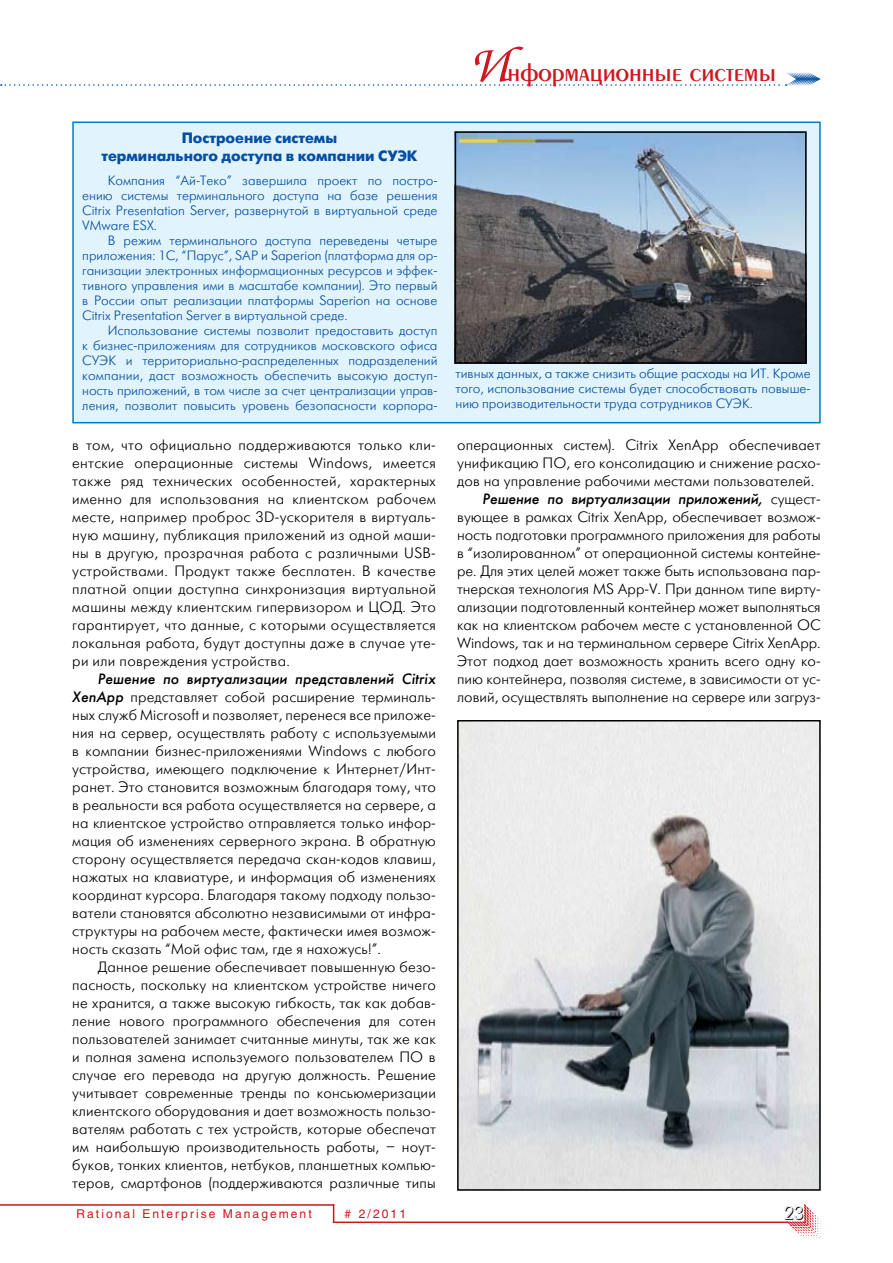
<style>
.page{position:relative;width:893px;height:1263px;background:#fff}
.page>*{position:absolute;margin:0;border:0;box-sizing:border-box;transform-origin:0 0}
.t1{font:27px "Penta Demi";color:#ce171e}
.t2{font:18px "Futuris Shadow C";color:#000}
.t3{font:15px/18px "Futuris Light C";letter-spacing:.01em;color:#000;text-align:justify}
.t4{font:italic 15px "Futuris C";letter-spacing:.01em;color:#000}
.t5{font:700 15px/18px "Futuris C";color:#034ea2;text-align:center}
.t6{font:13.5px/15px "Futuris Light C";color:#034ea2;text-align:justify}
.t7{font:12px "Helios";letter-spacing:.17em;color:#ce171e}
.s1{font-family:"Futuris C";font-style:italic}
.s2{font-family:"Zapf Chancery C";font-size:54px}
.s3{font-family:"Futuris Light C";font-style:normal}
</style>
<div class="page">
<svg style="left:787px;top:1204px;width:34px;height:34px"></svg>
<hr style="left:0;top:1204px;width:334px;height:2px;background:#ce171e">
<svg style="left:333px;top:1206px;width:1px;height:15px"></svg>
<hr style="left:333px;top:1221px;width:455px;height:2px;background:#ce171e">
<svg style="left:0;top:72px;width:821px;height:14px"></svg>
<img style="left:460px;top:723px;width:358px;height:465px">
<div style="left:457px;top:720px;width:364px;height:471px;border:2px solid #000"></div>
<div style="left:73px;top:122px;width:747px;height:301px;background:#e1f3fd"></div>
<div style="left:72px;top:122px;width:749px;height:301px;border:2px solid #007ac2"></div>
<img style="left:458px;top:134px;width:346px;height:227px">
<div style="left:455px;top:131px;width:352px;height:233px;border:2px solid #000"></div>
<p class="t5" style="left:101px;top:129px;width:318px">Построение системы<br>терминального доступа в компании СУЭК</p>
<p class="t6" style="left:82px;top:173px;width:357px;text-indent:26px">Компания “Ай-Теко” завершила проект по постро&shy;ению системы терминального доступа на базе решения Citrix Presentation Server, развернутой в виртуальной среде VMware ESX.</p>
<p class="t6" style="left:82px;top:233px;width:357px;text-indent:26px">В режим терминального доступа переведены четыре приложения: 1С, “Парус”, SAP и Saperion (платформа для ор&shy;ганизации электронных информационных ресурсов и эффек&shy;тивного управления ими в масштабе компании). Это первый в России опыт реализации платформы Saperion на основе Citrix Presentation Server в виртуальной среде.</p>
<p class="t6" style="left:82px;top:323px;width:357px;text-indent:26px">Использование системы позволит предоставить доступ к бизнес-приложениям для сотрудников московского офиса СУЭК и территориально-распределенных подразделений компании, даст возможность обеспечить высокую доступ&shy;ность приложений, в том числе за счет централизации управ&shy;ления, позволит повысить уровень безопасности корпора-</p>
<p class="t3" style="left:72px;top:436px;width:365px">в том, что официально поддерживаются только кли&shy;ентские операционные системы Windows, имеется также ряд технических особенностей, характерных именно для использования на клиентском рабочем месте, например проброс 3D-ускорителя в виртуаль&shy;ную машину, публикация приложений из одной маши&shy;ны в другую, прозрачная работа с различными USB&shy;устройствами. Продукт также бесплатен. В качестве платной опции доступна синхронизация виртуальной машины между клиентским гипервизором и ЦОД. Это гарантирует, что данные, с которыми осуществляется локальная работа, будут доступны даже в случае уте&shy;ри или повреждения устройства.</p>
<p class="t4" style="left:98px;top:670px;width:340px">Решение по виртуализации представлений Citrix</p>
<p class="t3" style="left:72px;top:688px;width:365px"><span class="s1">XenApp</span> представляет собой расширение терминаль&shy;ных служб Microsoft и позволяет, перенеся все приложе&shy;ния на сервер, осуществлять работу с используемыми в компании бизнес-приложениями Windows с любого устройства, имеющего подключение к Интернет/Инт&shy;ранет. Это становится возможным благодаря тому, что в реальности вся работа осуществляется на сервере, а на клиентское устройство отправляется только инфор&shy;мация об изменениях серверного экрана. В обратную сторону осуществляется передача скан-кодов клавиш, нажатых на клавиатуре, и информация об изменениях координат курсора. Благодаря такому подходу пользо&shy;ватели становятся абсолютно независимыми от инфра&shy;структуры на рабочем месте, фактически имея возмож&shy;ность сказать “Мой офис там, где я нахожусь!”.</p>
<p class="t3" style="left:72px;top:958px;width:365px;text-indent:26px">Данное решение обеспечивает повышенную безо&shy;пасность, поскольку на клиентском устройстве ничего не хранится, а также высокую гибкость, так как добав&shy;ление нового программного обеспечения для сотен пользователей занимает считанные минуты, так же как и полная замена используемого пользователем ПО в случае его перевода на другую должность. Решение учитывает современные тренды по консьюмеризации клиентского оборудования и дает возможность пользо&shy;вателям работать с тех устройств, которые обеспечат им наибольшую производительность работы, – ноут&shy;буков, тонких клиентов, нетбуков, планшетных компью&shy;теров, смартфонов (поддерживаются различные типы</p>
<p class="t7" style="left:77px;top:1207px;width:237px">Rational Enterprise Management</p>
<p class="t7" style="left:345px;top:1207px;width:63px"># 2/2011</p>
<h1 class="t1" style="left:469px;top:59px;width:309px"><span class="s2">И</span>нформационные системы</h1>
<p class="t6" style="left:455px;top:367px;width:357px">тивных данных, а также снизить общие расходы на ИТ. Кроме того, использование системы будет способствовать повыше&shy;нию производительности труда сотрудников СУЭК.</p>
<p class="t3" style="left:457px;top:436px;width:365px">операционных систем). Citrix XenApp обеспечивает унификацию ПО, его консолидацию и снижение расхо&shy;дов на управление рабочими местами пользователей.</p>
<p class="t4" style="left:483px;top:490px;width:340px">Решение по виртуализации приложений, <span class="s3">сущест-</span></p>
<p class="t3" style="left:457px;top:508px;width:365px">вующее в рамках Citrix XenApp, обеспечивает возмож&shy;ность подготовки программного приложения для работы в “изолированном” от операционной системы контейне&shy;ре. Для этих целей может также быть использована пар&shy;тнерская технология MS App-V. При данном типе вирту&shy;ализации подготовленный контейнер может выполняться как на клиентском рабочем месте с установленной ОС Windows, так и на терминальном сервере Citrix XenApp.<br>Этот подход дает возможность хранить всего одну ко&shy;пию контейнера, позволяя системе, в зависимости от ус&shy;ловий, осуществлять выполнение на сервере или загруз-</p>
<p class="t2" style="left:784px;top:1204px;width:21px">23</p>
</div>
